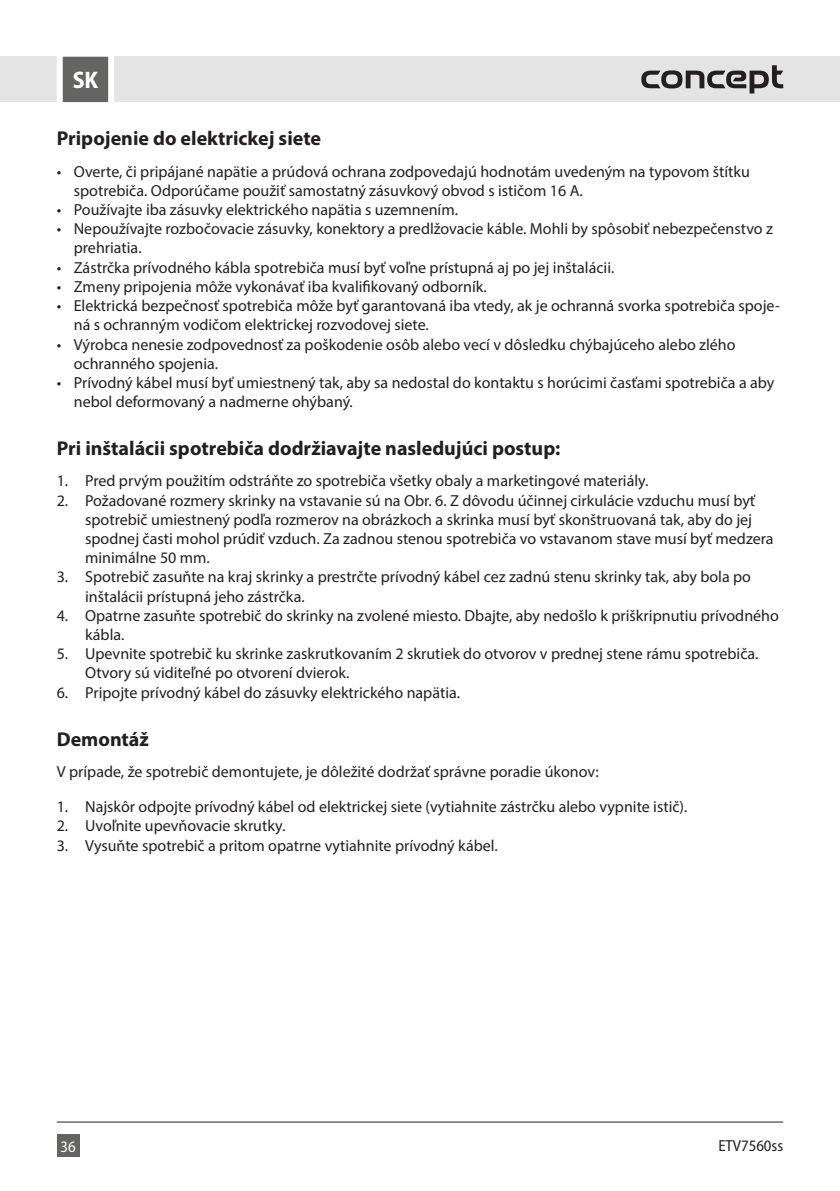
<style>
.page{position:relative;width:840px;height:1191px;background:#fff}
.page>*{position:absolute;margin:0;border:0;box-sizing:border-box;transform-origin:0 0}
.t1{font:700 semi-condensed 24px "Myriad Pro";color:#fff}
.t2{font:700 20px "Myriad Pro";color:#231f20}
.t3{font:16px/19.2px "Myriad Pro";color:#231f20}
.t4{font:semi-condensed 16px "Myriad Pro";color:#231f20}
.t5{font:semi-condensed 16px "Myriad Pro";color:#fff}
</style>
<div class="page">
<div style="left:0;top:57px;width:839px;height:45px;background:#e4e4e4"></div>
<div style="left:57px;top:1134px;width:22px;height:23px;background:#646463"></div>
<svg style="left:54px;top:56px;width:63px;height:47px;background:#909090"></svg>
<hr style="left:57px;top:1121px;width:725px;height:1px;background:#231f20">
<svg style="left:641px;top:65px;width:141px;height:28px"></svg>
<h1 class="t1" style="left:73px;top:67px;width:27px">SK</h1>
<p class="t2" style="left:57px;top:126px;width:266px">Pripojenie do elektrickej siete</p>
<p class="t3" style="left:74px;top:161px;width:677px;text-indent:-17px">• Overte, či pripájané napätie a prúdová ochrana zodpovedajú hodnotám uvedeným na typovom štítku spotrebiča. Odporúčame použiť samostatný zásuvkový obvod s ističom 16 A.</p>
<p class="t3" style="left:57px;top:200px;width:402px">• Používajte iba zásuvky elektrického napätia s uzemnením.</p>
<p class="t3" style="left:74px;top:219px;width:700px;text-indent:-17px">• Nepoužívajte rozbočovacie zásuvky, konektory a predlžovacie káble. Mohli by spôsobiť nebezpečenstvo z prehriatia.</p>
<p class="t3" style="left:57px;top:257px;width:559px">• Zástrčka prívodného kábla spotrebiča musí byť voľne prístupná aj po jej inštalácii.</p>
<p class="t3" style="left:57px;top:277px;width:431px">• Zmeny pripojenia môže vykonávať iba kvalifikovaný odborník.</p>
<p class="t3" style="left:74px;top:296px;width:707px;text-indent:-17px">• Elektrická bezpečnosť spotrebiča môže byť garantovaná iba vtedy, ak je ochranná svorka spotrebiča spoje&shy;ná s ochranným vodičom elektrickej rozvodovej siete.</p>
<p class="t3" style="left:74px;top:334px;width:663px;text-indent:-17px">• Výrobca nenesie zodpovednosť za poškodenie osôb alebo vecí v dôsledku chýbajúceho alebo zlého ochranného spojenia.</p>
<p class="t3" style="left:74px;top:373px;width:701px;text-indent:-17px">• Prívodný kábel musí byť umiestnený tak, aby sa nedostal do kontaktu s horúcimi časťami spotrebiča a aby nebol deformovaný a nadmerne ohýbaný.</p>
<p class="t2" style="left:57px;top:435px;width:505px">Pri inštalácii spotrebiča dodržiavajte nasledujúci postup:</p>
<p class="t3" style="left:57px;top:471px;width:593px">1. Pred prvým použitím odstráňte zo spotrebiča všetky obaly a marketingové materiály.</p>
<p class="t3" style="left:85px;top:490px;width:689px;text-indent:-28px">2. Požadované rozmery skrinky na vstavanie sú na Obr. 6. Z dôvodu účinnej cirkulácie vzduchu musí byť spotrebič umiestnený podľa rozmerov na obrázkoch a skrinka musí byť skonštruovaná tak, aby do jej spodnej časti mohol prúdiť vzduch. Za zadnou stenou spotrebiča vo vstavanom stave musí byť medzera minimálne 50 mm.</p>
<p class="t3" style="left:85px;top:567px;width:667px;text-indent:-28px">3. Spotrebič zasuňte na kraj skrinky a prestrčte prívodný kábel cez zadnú stenu skrinky tak, aby bola po inštalácii prístupná jeho zástrčka.</p>
<p class="t3" style="left:85px;top:605px;width:695px;text-indent:-28px">4. Opatrne zasuňte spotrebič do skrinky na zvolené miesto. Dbajte, aby nedošlo k priškripnutiu prívodného kábla.</p>
<p class="t3" style="left:85px;top:644px;width:674px;text-indent:-28px">5. Upevnite spotrebič ku skrinke zaskrutkovaním 2 skrutiek do otvorov v prednej stene rámu spotrebiča.<br>Otvory sú viditeľné po otvorení dvierok.</p>
<p class="t3" style="left:57px;top:682px;width:404px">6. Pripojte prívodný kábel do zásuvky elektrického napätia.</p>
<p class="t2" style="left:57px;top:726px;width:94px">Demontáž</p>
<p class="t3" style="left:57px;top:761px;width:543px">V prípade, že spotrebič demontujete, je dôležité dodržať správne poradie úkonov:</p>
<p class="t3" style="left:57px;top:797px;width:632px">1. Najskôr odpojte prívodný kábel od elektrickej siete (vytiahnite zástrčku alebo vypnite istič).</p>
<p class="t3" style="left:57px;top:816px;width:230px">2. Uvoľnite upevňovacie skrutky.</p>
<p class="t3" style="left:57px;top:835px;width:442px">3. Vysuňte spotrebič a pritom opatrne vytiahnite prívodný kábel.</p>
<p class="t5" style="left:60px;top:1138px;width:17px">36</p>
<p class="t4" style="left:718px;top:1136px;width:66px">ETV7560ss</p>
</div>
